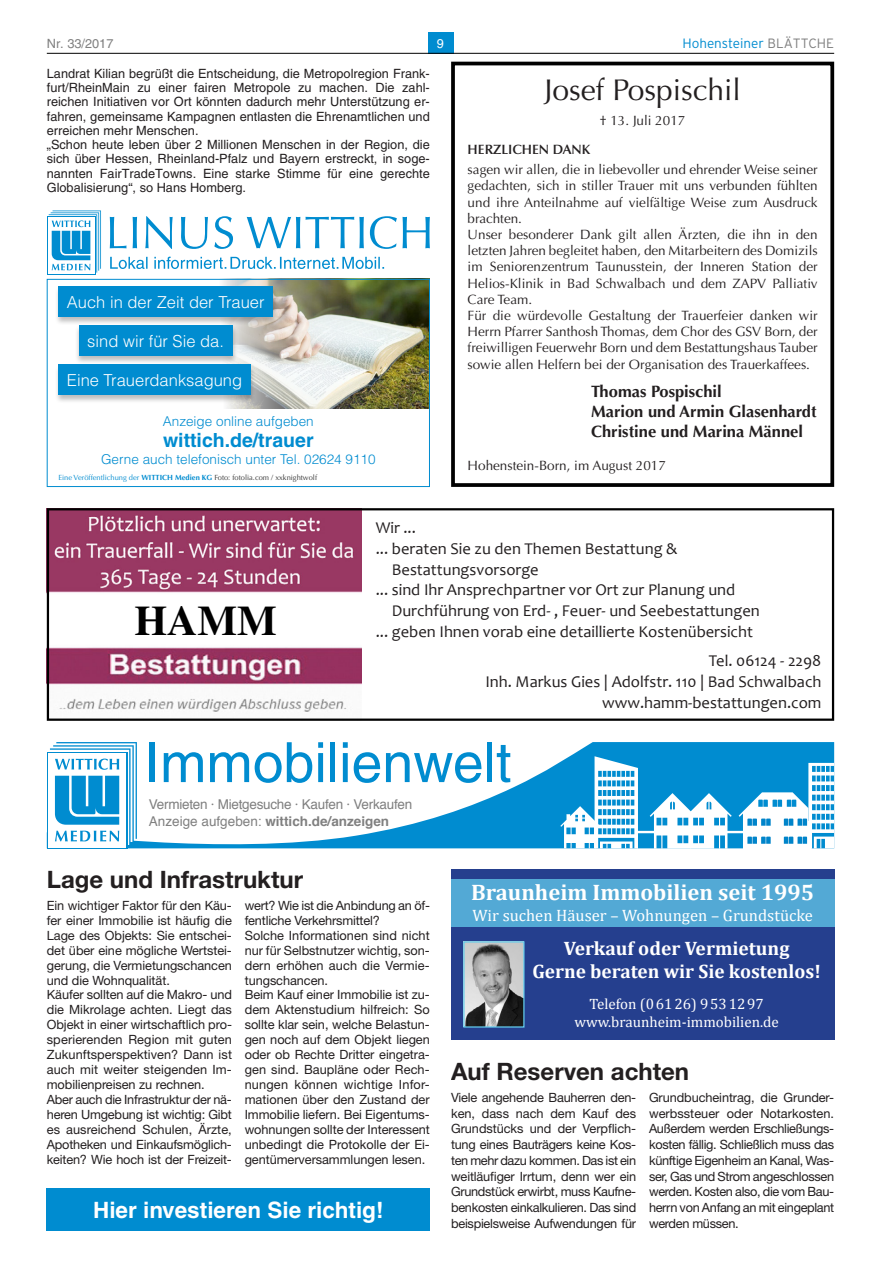
<style>
.page{position:relative;width:881px;height:1263px;background:#fff}
.page>*{position:absolute;margin:0;border:0;box-sizing:border-box;transform-origin:0 0}
.t1{font:55.5px "Helvetica LT";color:#008cd0}
.t2{font:700 42px "Times LT";color:#000}
.t3{font:30px "Optima LT";color:#231f20}
.t4{font:700 24px "Helvetica Neue LT";color:#231f20}
.t5{font:700 22.5px "Cambria";color:#fff}
.t6{font:700 22.5px "Helvetica LT";color:#fff}
.t7{font:700 19.5px/23.4px "Cambria";color:#fff;text-align:center}
.t8{font:700 19.5px "Helvetica LT";color:#008cd0}
.t9{font:16.5px/20.9px "Candara";color:#231f20;text-align:right}
.t10{font:700 16.5px/19.8px "Optima LT";color:#231f20}
.t11{font:300 16.5px "Helvetica LT";color:#fff}
.t12{font:16.5px "Cambria";color:#fff}
.t13{font:15px/18px "Cambria";color:#fff;text-align:center}
.t14{font:13.5px/16.2px "Optima LT";color:#231f20}
.t15{font:13.5px/16.4px "Helvetica";letter-spacing:-.02em;color:#808080}
.t16{font:300 13.5px "Helvetica LT";color:#008cd0}
.t17{font:300 13.5px "Interstate";color:#008cd0}
.t18{font:600 13.5px "Optima LT";color:#231f20}
.t19{font:12.75px/15px "Helvetica Neue LT";letter-spacing:-.005em;color:#231f20;text-align:justify}
.t20{font:12.75px/14.2px "Helvetica LT";color:#231f20}
.t21{font:12.75px "Helvetica LT";color:#808080}
.t22{font:12.75px "Helvetica LT";color:#fff}
.t23{font:7.5px "Optima LT";color:#333}
.s1{color:#808080}
.s2{color:#008cd0}
.s3{font-weight:700;color:#008cd0}
.s4{font-weight:700}
</style>
<div class="page">
<div style="left:427px;top:32px;width:26px;height:21px;background:#008cd0"></div>
<hr style="left:47px;top:53px;width:786px;height:1px;background:#000">
<img style="left:50px;top:511px;width:312px;height:201px">
<div style="left:47px;top:508px;width:786px;height:213px;border:2px solid #000"></div>
<div style="left:55px;top:597px;width:301px;height:45px;background:#fff"></div>
<div style="left:451px;top:62px;width:382px;height:425px;border:4px solid #000"></div>
<svg style="left:47px;top:742px;width:786px;height:107px"></svg>
<svg style="left:560px;top:756px;width:273px;height:92px"></svg>
<svg style="left:47px;top:752px;width:80px;height:96px"></svg>
<div style="left:48px;top:753px;width:78px;height:94px;background:#fff"></div>
<svg style="left:50px;top:742px;width:87px;height:103px"></svg>
<div style="left:451px;top:870px;width:382px;height:170px;background:#253f8e"></div>
<div style="left:451px;top:879px;width:382px;height:48px;background:#53a9d5"></div>
<img style="left:465px;top:943px;width:57px;height:82px">
<div style="left:463px;top:941px;width:61px;height:86px;border:1px solid #63cded"></div>
<img style="left:223px;top:281px;width:204px;height:127px">
<div style="left:47px;top:279px;width:382px;height:208px;border:1px solid #008cd0"></div>
<div style="left:54px;top:286px;width:224px;height:39px;background:#000;opacity:.26"></div>
<div style="left:58px;top:286px;width:215px;height:30px;background:#008cd0"></div>
<div style="left:75px;top:325px;width:163px;height:39px;background:#000;opacity:.26"></div>
<div style="left:79px;top:325px;width:153px;height:30px;background:#008cd0"></div>
<div style="left:54px;top:364px;width:202px;height:40px;background:#000;opacity:.26"></div>
<div style="left:58px;top:365px;width:193px;height:30px;background:#008cd0"></div>
<svg style="left:110px;top:217px;width:27px;height:31px"></svg>
<svg style="left:145px;top:216px;width:27px;height:33px"></svg>
<svg style="left:181px;top:217px;width:27px;height:32px"></svg>
<svg style="left:214px;top:216px;width:19px;height:33px"></svg>
<svg style="left:247px;top:217px;width:117px;height:31px"></svg>
<svg style="left:370px;top:216px;width:59px;height:33px"></svg>
<div style="left:47px;top:216px;width:48px;height:58px;background:#008cd0"></div>
<div style="left:48px;top:217px;width:46px;height:57px;background:#fff"></div>
<svg style="left:49px;top:210px;width:52px;height:63px"></svg>
<svg style="left:110px;top:257px;width:274px;height:12px"></svg>
<div style="left:47px;top:1188px;width:382px;height:43px;background:#008cd0"></div>
<p class="t21" style="left:47px;top:36px;width:68px">Nr. 33/2017</p>
<p class="t22" style="left:437px;top:36px;width:9px">9</p>
<p class="t17" style="left:682px;top:35px;width:153px">Hohensteiner <span class="s1">BlättcHe</span></p>
<p class="t20" style="left:47px;top:66px;width:384px">Landrat Kilian begrüßt die Entscheidung, die Metropolregion Frank&shy;furt/RheinMain zu einer fairen Metropole zu machen. Die zahl&shy;reichen Initiativen vor Ort könnten dadurch mehr Unterstützung er&shy;fahren, gemeinsame Kampagnen entlasten die Ehrenamtlichen und erreichen mehr Menschen.<br>„Schon heute leben über 2 Millionen Menschen in der Region, die sich über Hessen, Rheinland-Pfalz und Bayern erstreckt, in soge&shy;nannten FairTradeTowns. Eine starke Stimme für eine gerechte Globalisierung“, so Hans Homberg.</p>
<h3 class="t3" style="left:544px;top:72px;width:198px">Josef Pospischil</h3>
<p class="t14" style="left:599px;top:112px;width:87px">† 13. Juli 2017</p>
<p class="t18" style="left:467px;top:141px;width:124px">HERZLICHEN DANK</p>
<p class="t14" style="left:467px;top:162px;width:351px">sagen wir allen, die in liebevoller und ehrender Weise seiner gedachten, sich in stiller Trauer mit uns verbunden fühlten und ihre Anteilnahme auf vielfältige Weise zum Ausdruck brachten.<br>Unser besonderer Dank gilt allen Ärzten, die ihn in den letzten Jahren begleitet haben, den Mitarbeitern des Domizils im Seniorenzentrum Taunusstein, der Inneren Station der Helios-Klinik in Bad Schwalbach und dem ZAPV Palliativ Care Team.<br>Für die würdevolle Gestaltung der Trauerfeier danken wir Herrn Pfarrer Santhosh Thomas, dem Chor des GSV Born, der freiwilligen Feuerwehr Born und dem BestattungshausTauber sowie allen Helfern bei der Organisation des Trauerkaffees.</p>
<p class="t10" style="left:591px;top:382px;width:227px">Thomas Pospischil<br>Marion und Armin Glasenhardt<br>Christine und Marina Männel</p>
<p class="t14" style="left:467px;top:457px;width:200px">Hohenstein-Born, im August 2017</p>
<p class="t11" style="left:67px;top:291px;width:199px">Auch in der Zeit der Trauer</p>
<p class="t11" style="left:87px;top:331px;width:138px">sind wir für Sie da.</p>
<p class="t11" style="left:67px;top:370px;width:177px">Eine Trauerdanksagung</p>
<p class="t16" style="left:163px;top:412px;width:152px">Anzeige online aufgeben</p>
<h3 class="t8" style="left:163px;top:432px;width:152px">wittich.de/trauer</h3>
<p class="t16" style="left:101px;top:451px;width:276px">Gerne auch telefonisch unter Tel. 02624 9110</p>
<p class="t23" style="left:58px;top:473px;width:260px"><span class="s2">Eine Veröffentlichung der</span> <span class="s3">WITTICH Medien KG</span> Foto: fotolia.com / xxknightwolf</p>
<h2 class="t2" style="left:134px;top:595px;width:144px">HAMM</h2>
<p class="t9" style="left:375px;top:517px;width:42px">Wir ...</p>
<p class="t9" style="left:375px;top:538px;width:303px">... beraten Sie zu den Themen Bestattung &amp;</p>
<p class="t9" style="left:392px;top:559px;width:148px">Bestattungsvorsorge</p>
<p class="t9" style="left:375px;top:580px;width:361px">... sind Ihr Ansprechpartner vor Ort zur Planung und</p>
<p class="t9" style="left:392px;top:600px;width:369px">Durchführung von Erd- , Feuer- und Seebestattungen</p>
<p class="t9" style="left:375px;top:621px;width:378px">... geben Ihnen vorab eine detaillierte Kostenübersicht</p>
<p class="t9" style="left:485px;top:651px;width:337px">Tel. 06124 - 2298<br>Inh. Markus Gies | Adolfstr. 110 | Bad Schwalbach www.hamm-bestattungen.com</p>
<h1 class="t1" style="left:145px;top:730px;width:368px">Immobilienwelt</h1>
<p class="t15" style="left:149px;top:797px;width:265px">Vermieten · Mietgesuche · Kaufen · Verkaufen<br>Anzeige aufgeben: <span class="s4">wittich.de/anzeigen</span></p>
<h3 class="t4" style="left:47px;top:865px;width:258px">Lage und Infrastruktur</h3>
<p class="t19" style="left:47px;top:899px;width:187px;text-align:left">Ein wichtiger Faktor für den Käu&shy;fer einer Immobilie ist häufig die<br>Lage des Objekts: Sie entschei&shy;det über eine mögliche Wertstei&shy;gerung, die Vermietungschancen und die Wohnqualität.<br>Käufer sollten auf die Makro- und die Mikrolage achten. Liegt das<br>Objekt in einer wirtschaftlich pro&shy;sperierenden Region mit guten<br>Zukunftsperspektiven? Dann ist auch mit weiter steigenden Im&shy;mobilienpreisen zu rechnen.<br>Aber auch die Infrastruktur der nä&shy;heren Umgebung ist wichtig: Gibt es ausreichend Schulen, Ärzte,<br>Apotheken und Einkaufsmöglich&shy;keiten? Wie hoch ist der Freizeit-</p>
<p class="t19" style="left:244px;top:899px;width:187px;text-align:left">wert? Wie ist die Anbindung an öf&shy;fentliche Verkehrsmittel?<br>Solche Informationen sind nicht nur für Selbstnutzer wichtig, son&shy;dern erhöhen auch die Vermie&shy;tungschancen.<br>Beim Kauf einer Immobilie ist zu&shy;dem Aktenstudium hilfreich: So sollte klar sein, welche Belastun&shy;gen noch auf dem Objekt liegen oder ob Rechte Dritter eingetra&shy;gen sind. Baupläne oder Rech&shy;nungen können wichtige Infor&shy;mationen über den Zustand der<br>Immobilie liefern. Bei Eigentums&shy;wohnungen sollte der Interessent unbedingt die Protokolle der Ei&shy;gentümerversammlungen lesen.</p>
<h3 class="t6" style="left:93px;top:1201px;width:292px">Hier investieren Sie richtig!</h3>
<h3 class="t5" style="left:471px;top:878px;width:344px">Braunheim Immobilien seit 1995</h3>
<p class="t12" style="left:472px;top:905px;width:342px">Wir suchen Häuser – Wohnungen – Grundstücke</p>
<h3 class="t7" style="left:532px;top:936px;width:290px">Verkauf oder Vermietung<br>Gerne beraten wir Sie kostenlos!</h3>
<p class="t13" style="left:574px;top:995px;width:206px">Telefon (06126) 9531297 www.braunheim-immobilien.de</p>
<h3 class="t4" style="left:451px;top:1056px;width:239px">Auf Reserven achten</h3>
<p class="t19" style="left:451px;top:1091px;width:187px;line-height:15.8px">Viele angehende Bauherren den&shy;ken, dass nach dem Kauf des Grundstücks und der Verpflich&shy;tung eines Bauträgers keine Kos&shy;ten mehr dazu kommen. Das ist ein weitläufiger Irrtum, denn wer ein Grundstück erwirbt, muss Kaufne&shy;benkosten einkalkulieren. Das sind beispielsweise Aufwendungen für</p>
<p class="t19" style="left:648px;top:1091px;width:187px;line-height:15.8px">Grundbucheintrag, die Grunder&shy;werbssteuer oder Notarkosten.<br>Außerdem werden Erschließungs&shy;kosten fällig. Schließlich muss das künftige Eigenheim an Kanal, Was&shy;ser, Gas und Strom angeschlossen werden. Kosten also, die vom Bau&shy;herrn von Anfang an mit eingeplant werden müssen.</p>
</div>
